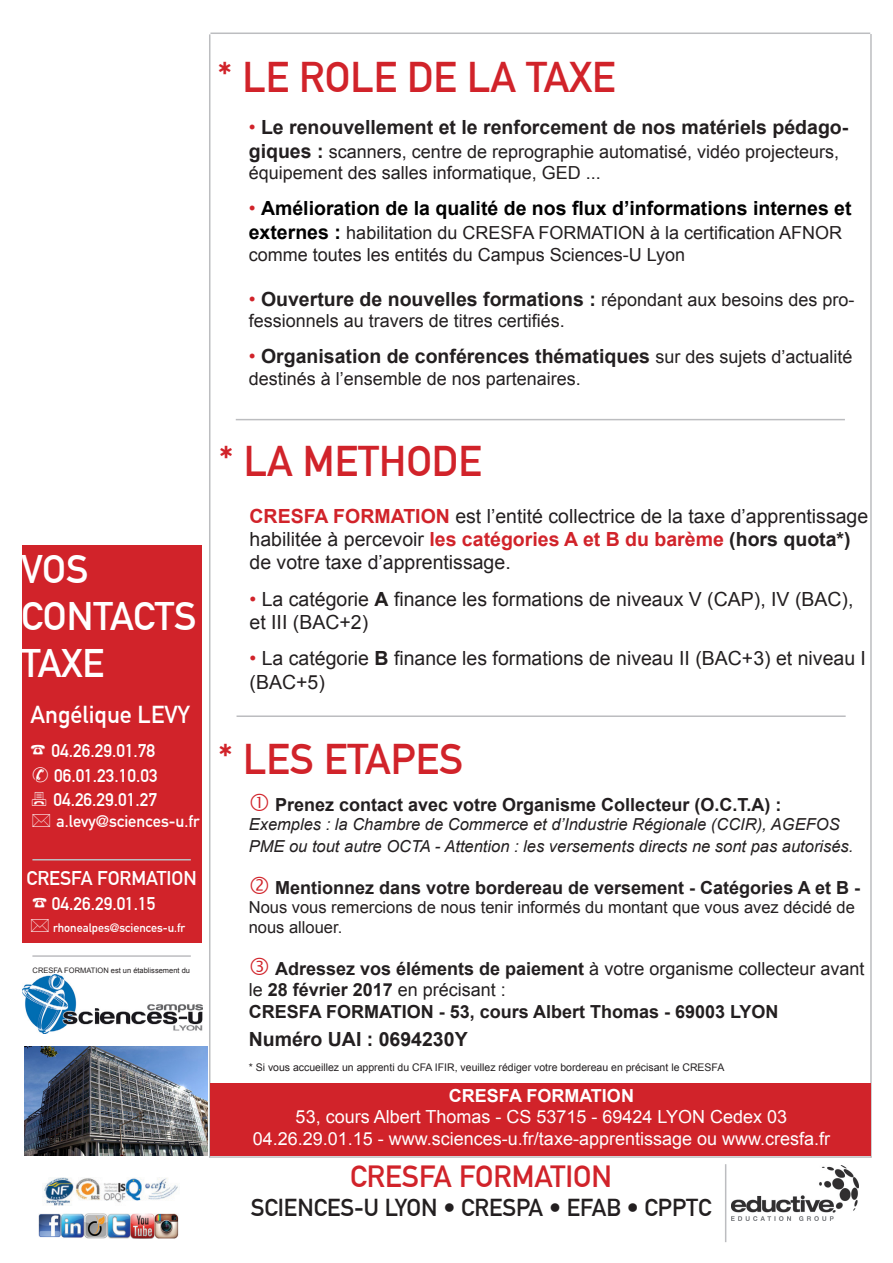
<style>
.page{position:relative;width:893px;height:1263px;background:#fff}
.page>*{position:absolute;margin:0;border:0;box-sizing:border-box;transform-origin:0 0}
.GRAND_TITRE{font:700 42px "DIN Alternate";color:#d1232a}
.t1{font:700 39px/46.8px "DIN Alternate";color:#fff}
.t2{font:700 30px "DIN Alternate";color:#d1232a}
.t3{font:700 24px "DIN Alternate";color:#231f20}
.t4{font:700 24px "DIN Alternate";color:#fff}
.t5{font:19.5px/23.4px "Arial";color:#231f20}
.t6{font:700 19.5px "Arial";color:#231f20}
.t7{font:700 19.5px "Arial";color:#000}
.t8{font:700 19.5px "DIN Alternate";color:#fff}
.t9{font:18px/21.6px "Arial";color:#231f20}
.t10{font:700 18px "Arial";color:#231f20}
.t11{font:18px "Arial";color:#fff}
.t12{font:700 18px "DIN Alternate";color:#fff}
.t13{font:700 18px "Arial";color:#fff}
.t14{font:italic 16.5px/21.6px "Arial";color:#231f20}
.t15{font:16.5px/19.8px "Arial";color:#231f20}
.t16{font:700 16.5px "DIN Alternate";color:#fff}
.t17{font:700 12px "DIN Alternate";color:#fff}
.t18{font:10.5px "Arial";color:#231f20}
.t19{font:7.5px "Arial";color:#231f20}
.s1{font-weight:400;color:#d1232a}
.s2{font-weight:700;font-size:19.5px}
.s3{font-weight:700;font-size:19.5px;color:#000}
.s4{font-weight:400;font-size:18px}
.s5{font-weight:700;color:#d1232a}
.s6{font-weight:700}
.s7{color:#d1232a}
</style>
<div class="page">
<hr style="left:870px;top:34px;width:2px;height:1123px;background:#bcbdc0">
<hr style="left:210px;top:33px;width:660px;height:1px;background:#bcbdc0">
<hr style="left:209px;top:34px;width:1px;height:1123px;background:#bcbdc0">
<hr style="left:209px;top:1156px;width:663px;height:2px;background:#bcbdc0">
<hr style="left:236px;top:419px;width:609px;height:1px;background:#bcbdc0">
<hr style="left:237px;top:715px;width:609px;height:2px;background:#bcbdc0">
<div style="left:210px;top:1083px;width:661px;height:72px;background:#d1232a"></div>
<div style="left:22px;top:545px;width:179px;height:398px;background:#d1232a"></div>
<hr style="left:32px;top:859px;width:159px;height:1px;background:#bcbdc0">
<hr style="left:32px;top:955px;width:159px;height:2px;background:#bcbdc0">
<img style="left:22px;top:975px;width:180px;height:58px">
<img style="left:24px;top:1046px;width:184px;height:109px">
<img style="left:44px;top:1177px;width:134px;height:29px">
<img style="left:731px;top:1166px;width:127px;height:55px">
<img style="left:38px;top:1214px;width:141px;height:24px">
<hr style="left:725px;top:1164px;width:1px;height:78px;background:#bcbdc0">
<p class="GRAND_TITRE" style="left:217px;top:45px;width:399px">* LE ROLE DE LA TAXE</p>
<p class="t6" style="left:249px;top:114px;width:601px"><span class="s1">•</span> Le renouvellement et le renforcement de nos matériels pédago-</p>
<p class="t9" style="left:249px;top:141px;width:592px"><span class="s2">giques :</span> scanners, centre de reprographie automatisé, vidéo projecteurs, équipement des salles informatique, GED ...</p>
<p class="t7" style="left:249px;top:196px;width:604px"><span class="s1">•</span> Amélioration de la qualité de nos flux d’informations internes et</p>
<p class="t9" style="left:249px;top:222px;width:595px"><span class="s3">externes :</span> habilitation du CRESFA FORMATION à la certification AFNOR comme toutes les entités du Campus Sciences-U Lyon</p>
<p class="t6" style="left:249px;top:286px;width:607px"><span class="s1">•</span> Ouverture de nouvelles formations : <span class="s4">répondant aux besoins des pro-</span></p>
<p class="t9" style="left:249px;top:310px;width:318px">fessionnels au travers de titres certifiés.</p>
<p class="t6" style="left:249px;top:343px;width:605px"><span class="s1">•</span> Organisation de conférences thématiques <span class="s4">sur des sujets d’actualité</span></p>
<p class="t9" style="left:249px;top:368px;width:334px">destinés à l’ensemble de nos partenaires.</p>
<p class="t1" style="left:21px;top:543px;width:177px">VOS<br>CONTACTS<br>TAXE</p>
<p class="t4" style="left:31px;top:697px;width:161px">Angélique LEVY</p>
<p class="t12" style="left:31px;top:737px;width:126px">☎ 04.26.29.01.78</p>
<p class="t12" style="left:32px;top:762px;width:127px">✆ 06.01.23.10.03</p>
<p class="t12" style="left:53px;top:786px;width:105px">04.26.29.01.27</p>
<p class="t16" style="left:57px;top:809px;width:144px">a.levy@sciences-u.fr</p>
<p class="t8" style="left:27px;top:863px;width:172px">CRESFA FORMATION</p>
<p class="t12" style="left:32px;top:890px;width:125px">☎ 04.26.29.01.15</p>
<p class="t17" style="left:53px;top:918px;width:133px">rhonealpes@sciences-u.fr</p>
<p class="t19" style="left:33px;top:966px;width:159px">CRESFA FORMATION est un établissement du</p>
<p class="GRAND_TITRE" style="left:219px;top:429px;width:264px">* LA METHODE</p>
<p class="t5" style="left:249px;top:504px;width:620px"><span class="s5">CRESFA FORMATION</span> est l’entité collectrice de la taxe d’apprentissage habilitée à percevoir <span class="s5">les catégories A et B du barème</span> <span class="s6">(hors quota*) </span>de votre taxe d’apprentissage.</p>
<p class="t5" style="left:249px;top:587px;width:605px"><span class="s7">•</span> La catégorie <span class="s6">A</span> finance les formations de niveaux V (CAP), IV (BAC), et III (BAC+2)</p>
<p class="t5" style="left:249px;top:647px;width:618px"><span class="s7">•</span> La catégorie <span class="s6">B</span> finance les formations de niveau II (BAC+3) et niveau I (BAC+5)</p>
<p class="GRAND_TITRE" style="left:218px;top:727px;width:246px">* LES ETAPES</p>
<p class="t10" style="left:275px;top:792px;width:508px">Prenez contact avec votre Organisme Collecteur (O.C.T.A) :</p>
<p class="t14" style="left:249px;top:814px;width:606px">Exemples : la Chambre de Commerce et d’Industrie Régionale (CCIR), AGEFOS<br>PME ou tout autre OCTA - Attention : les versements directs ne sont pas autorisés.</p>
<p class="t10" style="left:275px;top:875px;width:586px">Mentionnez dans votre bordereau de versement - Catégories A et B -</p>
<p class="t15" style="left:249px;top:898px;width:608px">Nous vous remercions de nous tenir informés du montant que vous avez décidé de nous allouer.</p>
<p class="t9" style="left:249px;top:958px;width:617px;text-indent:26px"><span class="s6">Adressez vos éléments de paiement</span> à votre organisme collecteur avant le <span class="s6">28 février 2017</span> en précisant :</p>
<p class="t10" style="left:249px;top:999px;width:531px">CRESFA FORMATION - 53, cours Albert Thomas - 69003 LYON</p>
<p class="t6" style="left:249px;top:1026px;width:220px">Numéro UAI : 0694230Y</p>
<p class="t18" style="left:249px;top:1060px;width:477px">* Si vous accueillez un apprenti du CFA IFIR, veuillez rédiger votre bordereau en précisant le CRESFA</p>
<p class="t13" style="left:449px;top:1083px;width:186px">CRESFA FORMATION</p>
<p class="t11" style="left:296px;top:1105px;width:493px">53, cours Albert Thomas - CS 53715 - 69424 LYON Cedex 03</p>
<p class="t11" style="left:253px;top:1127px;width:579px">04.26.29.01.15 - www.sciences-u.fr/taxe-apprentissage ou www.cresfa.fr</p>
<p class="t2" style="left:350px;top:1154px;width:263px">CRESFA FORMATION</p>
<p class="t3" style="left:251px;top:1189px;width:462px">SCIENCES-U LYON • CRESPA • EFAB • CPPTC</p>
</div>
